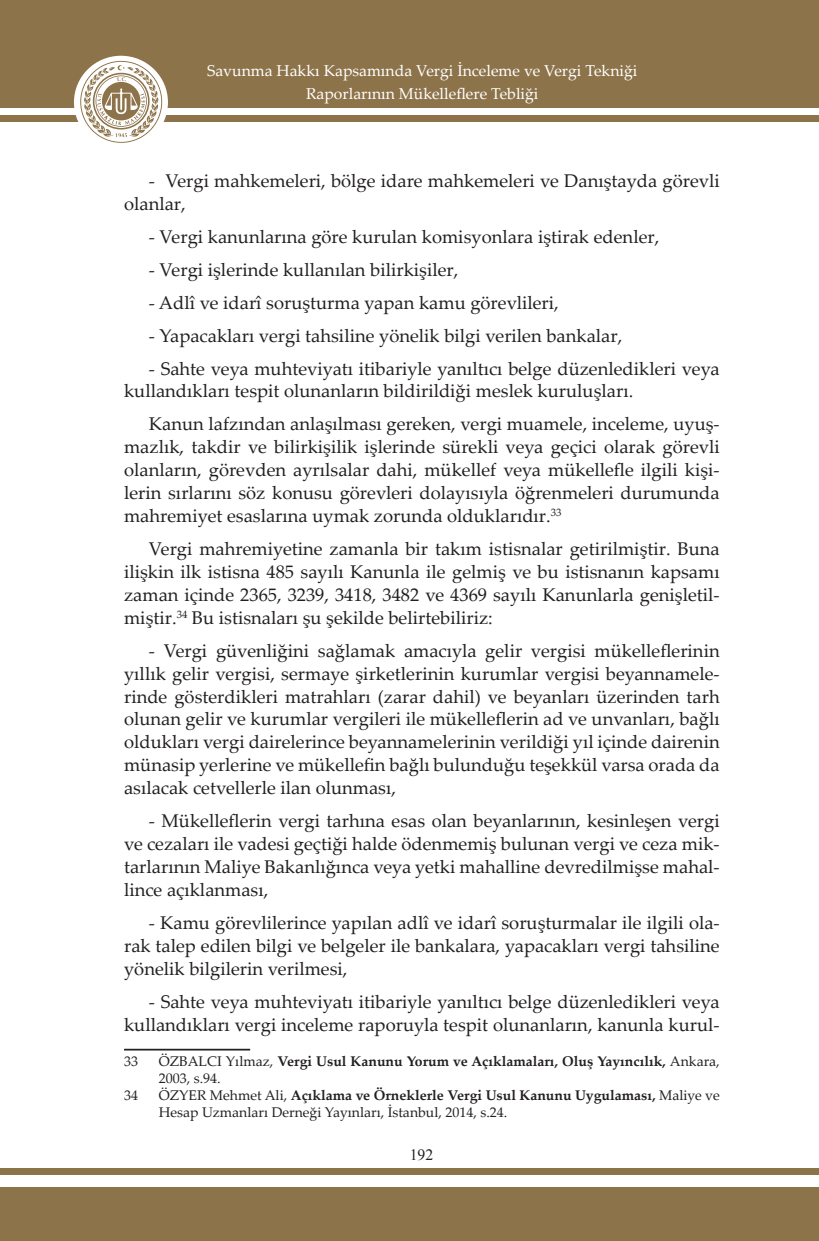
<style>
.page{position:relative;width:819px;height:1241px;background:#fff}
.page>*{position:absolute;margin:0;border:0;box-sizing:border-box;transform-origin:0 0}
.t1{font:18.38px/22.9px "Palatino Linotype";color:#231f20;text-align:justify}
.t2{font:15.75px/22.8px "Palatino Linotype";color:#fff;text-align:center}
.t3{font:15.75px "Times New Roman";color:#231f20}
.t4{font:14px/16.8px "Palatino Linotype";color:#231f20}
.t5{font:700 14px/16.8px "Palatino Linotype";color:#231f20}
.s1{font-weight:400}
.s2{font-weight:700}
</style>
<div class="page">
<div style="left:0;top:0;width:819px;height:108px;background:#8d734a"></div>
<div style="left:0;top:1187px;width:819px;height:53px;background:#8d734a"></div>
<div style="left:0;top:116px;width:819px;height:6px;background:#8d734a"></div>
<div style="left:0;top:1167px;width:819px;height:6px;background:#8d734a"></div>
<div style="left:74px;top:56px;width:94px;height:93px;background:#fff;border-radius:50%"></div>
<svg style="left:80px;top:61px;width:82px;height:82px"></svg>
<hr style="left:124px;top:1048px;width:126px;height:2px;background:#231f20">
<p class="t2" style="left:207px;top:59px;width:432px">Savunma Hakkı Kapsamında Vergi İnceleme ve Vergi Tekniği<br>Raporlarının Mükelleflere Tebliği</p>
<p class="t1" style="left:124px;top:169px;width:597px;text-indent:25px">- Vergi mahkemeleri, bölge idare mahkemeleri ve Danıştayda görevli olanlar,</p>
<p class="t1" style="left:149px;top:224px;width:512px">- Vergi kanunlarına göre kurulan komisyonlara iştirak edenler,</p>
<p class="t1" style="left:149px;top:257px;width:311px">- Vergi işlerinde kullanılan bilirkişiler,</p>
<p class="t1" style="left:149px;top:290px;width:411px">- Adlî ve idarî soruşturma yapan kamu görevlileri,</p>
<p class="t1" style="left:149px;top:323px;width:475px">- Yapacakları vergi tahsiline yönelik bilgi verilen bankalar,</p>
<p class="t1" style="left:124px;top:356px;width:597px;text-indent:25px">- Sahte veya muhteviyatı itibariyle yanıltıcı belge düzenledikleri veya kullandıkları tespit olunanların bildirildiği meslek kuruluşları.</p>
<p class="t1" style="left:124px;top:412px;width:597px;text-indent:25px">Kanun lafzından anlaşılması gereken, vergi muamele, inceleme, uyuş&shy;mazlık, takdir ve bilirkişilik işlerinde sürekli veya geçici olarak görevli olanların, görevden ayrılsalar dahi, mükellef veya mükellefle ilgili kişi&shy;lerin sırlarını söz konusu görevleri dolayısıyla öğrenmeleri durumunda mahremiyet esaslarına uymak zorunda olduklarıdır.<sup>33</sup></p>
<p class="t1" style="left:124px;top:536px;width:597px;text-indent:25px">Vergi mahremiyetine zamanla bir takım istisnalar getirilmiştir. Buna ilişkin ilk istisna 485 sayılı Kanunla ile gelmiş ve bu istisnanın kapsamı zaman içinde 2365, 3239, 3418, 3482 ve 4369 sayılı Kanunlarla genişletil&shy;miştir.<sup>34</sup> Bu istisnaları şu şekilde belirtebiliriz:</p>
<p class="t1" style="left:124px;top:638px;width:597px;text-indent:25px">- Vergi güvenliğini sağlamak amacıyla gelir vergisi mükelleflerinin yıllık gelir vergisi, sermaye şirketlerinin kurumlar vergisi beyannamele&shy;rinde gösterdikleri matrahları (zarar dahil) ve beyanları üzerinden tarh olunan gelir ve kurumlar vergileri ile mükelleflerin ad ve unvanları, bağlı oldukları vergi dairelerince beyannamelerinin verildiği yıl içinde dairenin münasip yerlerine ve mükellefin bağlı bulunduğu teşekkül varsa orada da asılacak cetvellerle ilan olunması,</p>
<p class="t1" style="left:124px;top:808px;width:597px;text-indent:25px">- Mükelleflerin vergi tarhına esas olan beyanlarının, kesinleşen vergi ve cezaları ile vadesi geçtiği halde ödenmemiş bulunan vergi ve ceza mik&shy;tarlarının Maliye Bakanlığınca veya yetki mahalline devredilmişse mahal&shy;lince açıklanması,</p>
<p class="t1" style="left:124px;top:910px;width:597px;text-indent:25px">- Kamu görevlilerince yapılan adlî ve idarî soruşturmalar ile ilgili ola&shy;rak talep edilen bilgi ve belgeler ile bankalara, yapacakları vergi tahsiline yönelik bilgilerin verilmesi,</p>
<p class="t1" style="left:124px;top:989px;width:597px;text-align:right">- Sahte veya muhteviyatı itibariyle yanıltıcı belge düzenledikleri veya kullandıkları vergi inceleme raporuyla tespit olunanların, kanunla kurul-</p>
<p class="t4" style="left:124px;top:1052px;width:15px">33</p>
<p class="t5" style="left:159px;top:1052px;width:562px"><span class="s1">ÖZBALCI Yılmaz,</span> Vergi Usul Kanunu Yorum ve Açıklamaları, Oluş Yayıncılık, <span class="s1">Ankara,<br>2003, s.94.</span></p>
<p class="t4" style="left:124px;top:1086px;width:15px">34</p>
<p class="t4" style="left:159px;top:1086px;width:562px">ÖZYER Mehmet Ali, <span class="s2">Açıklama ve Örneklerle Vergi Usul Kanunu Uygulaması,</span> Maliye ve<br>Hesap Uzmanları Derneği Yayınları, İstanbul, 2014, s.24.</p>
<p class="t3" style="left:409px;top:1143px;width:25px">192</p>
</div>
